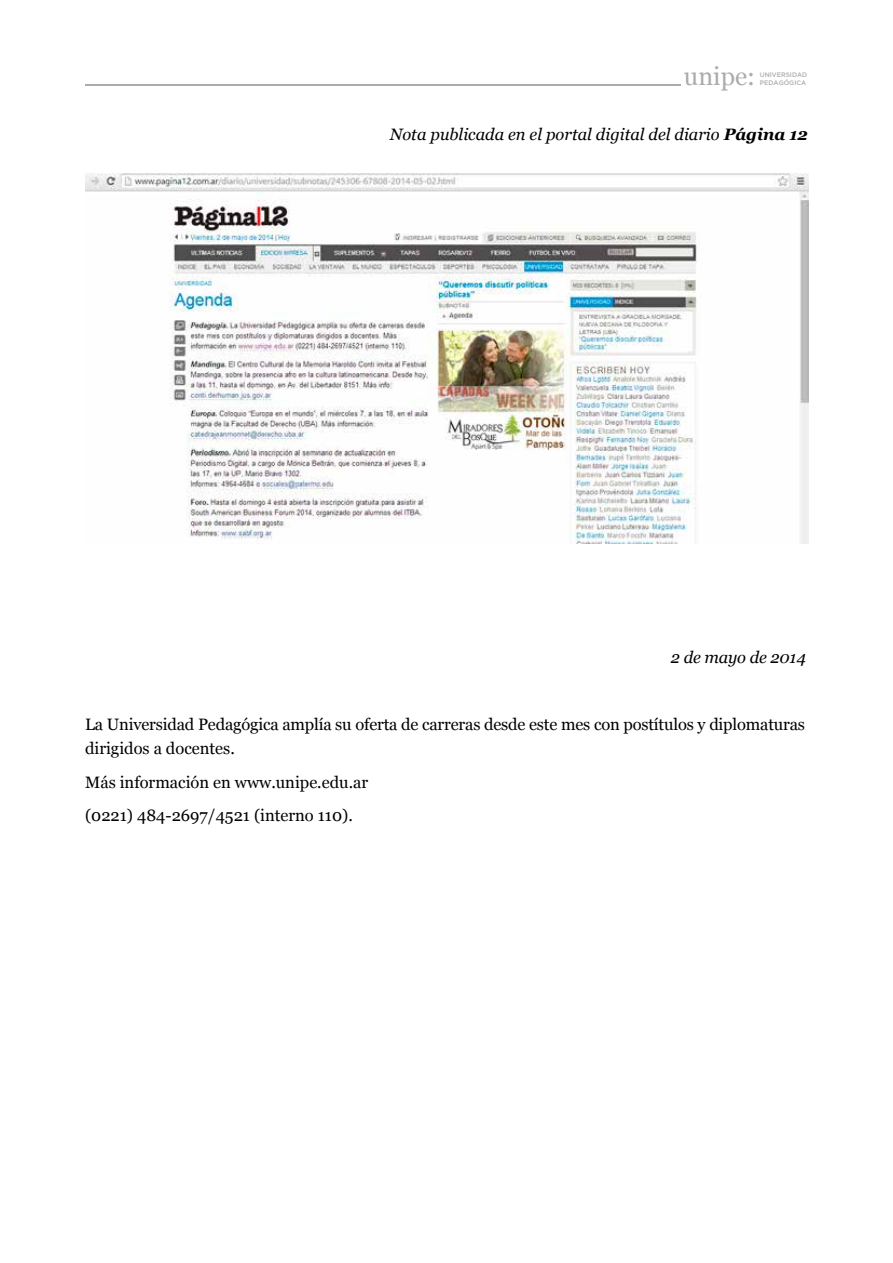
<style>
.page{position:relative;width:893px;height:1263px;background:#fff}
.page>*{position:absolute;margin:0;border:0;box-sizing:border-box;transform-origin:0 0}
.t1{font:25.2px "Georgia";color:#aaacaf}
.t2{font:16.5px/24.8px "Georgia";letter-spacing:-.01em;color:#000}
.t3{font:italic 16.5px "Georgia";color:#000}
.t4{font:500 6.45px/7.6px "Gotham";color:#aaacaf}
.s1{font-weight:700}
</style>
<div class="page">
<hr style="left:85px;top:84px;width:595px;height:1px;background:#aaacaf">
<img style="left:85px;top:174px;width:724px;height:370px">
<h1 class="t1" style="left:684px;top:61px;width:73px">unipe:</h1>
<p class="t4" style="left:760px;top:71px;width:49px">UNIVERSIDAD<br>PEDAGÓGICA</p>
<p class="t3" style="left:390px;top:124px;width:420px">Nota publicada en el portal digital del diario <span class="s1">Página 12</span></p>
<p class="t3" style="left:671px;top:647px;width:136px">2 de mayo de 2014</p>
<p class="t2" style="left:85px;top:712px;width:721px">La Universidad Pedagógica amplía su oferta de carreras desde este mes con postítulos y diplomaturas dirigidos a docentes.</p>
<p class="t2" style="left:85px;top:766px;width:285px;line-height:33.3px">Más información en www.unipe.edu.ar (0221) 484-2697/4521 (interno 110).</p>
</div>
